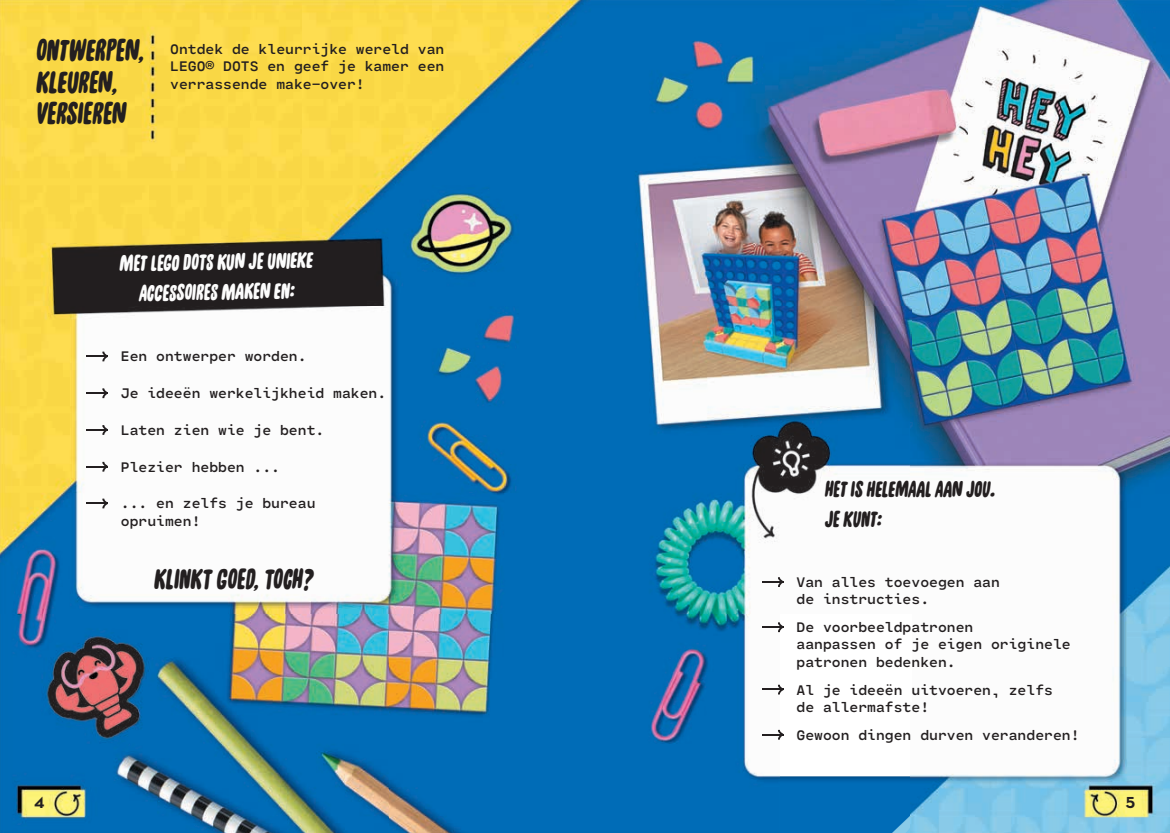
<style>
.page{position:relative;width:1170px;height:833px;background:#fff}
.page>*{position:absolute;margin:0;border:0;box-sizing:border-box;transform-origin:0 0}
.t1{font:32.5px/31.2px "Unpack Fast";color:#231f20}
.t2{font:30px "Unpack Fast";color:#231f20}
.t3{font:23.75px/30px "Unpack Fast";color:#fcfcfc;text-align:center}
.t4{font:23.75px/30px "Unpack Fast";color:#231f20}
.t5{font:600 14.38px/17.2px "Cartograph CF";color:#231f20}
</style>
<div class="page">
<img style="left:0;top:0;width:1169px;height:833px">
<hr style="left:86px;top:355px;width:22px;height:2px;background:#231f20">
<svg style="left:102px;top:351px;width:6px;height:10px"></svg>
<hr style="left:86px;top:392px;width:22px;height:2px;background:#231f20">
<svg style="left:102px;top:388px;width:6px;height:10px"></svg>
<hr style="left:86px;top:429px;width:22px;height:2px;background:#231f20">
<svg style="left:102px;top:425px;width:6px;height:10px"></svg>
<hr style="left:86px;top:465px;width:22px;height:2px;background:#231f20">
<svg style="left:102px;top:462px;width:6px;height:9px"></svg>
<hr style="left:86px;top:502px;width:22px;height:2px;background:#231f20">
<svg style="left:102px;top:498px;width:6px;height:10px"></svg>
<hr style="left:762px;top:581px;width:21px;height:2px;background:#231f20">
<svg style="left:778px;top:577px;width:5px;height:10px"></svg>
<hr style="left:762px;top:626px;width:21px;height:2px;background:#231f20">
<svg style="left:778px;top:622px;width:5px;height:10px"></svg>
<hr style="left:762px;top:688px;width:21px;height:2px;background:#231f20">
<svg style="left:778px;top:684px;width:5px;height:10px"></svg>
<hr style="left:762px;top:733px;width:21px;height:2px;background:#231f20">
<svg style="left:778px;top:730px;width:5px;height:9px"></svg>
<svg style="left:35px;top:796px;width:9px;height:11px"></svg>
<svg style="left:1125px;top:796px;width:9px;height:12px"></svg>
<h1 class="t1" style="left:35px;top:35px;width:110px">ONTWERPEN,<br>KLEUREN,<br>VERSIEREN</h1>
<p class="t5" style="left:170px;top:41px;width:276px;text-align:justify">Ontdek de kleurrijke wereld van LEGO® DOTS en geef je kamer een verrassende make-over!</p>
<h3 class="t3" style="left:119px;top:249px;width:195px;rotate:-1deg">MET LEGO DOTS KUN JE UNIEKE<br>ACCESSOIRES MAKEN EN:</h3>
<p class="t5" style="left:121px;top:349px;width:187px">Een ontwerper worden.</p>
<p class="t5" style="left:121px;top:385px;width:267px">Je ideeën werkelijkheid maken.</p>
<p class="t5" style="left:121px;top:422px;width:205px">Laten zien wie je bent.</p>
<p class="t5" style="left:121px;top:459px;width:161px">Plezier hebben ...</p>
<p class="t5" style="left:121px;top:496px;width:196px">... en zelfs je bureau opruimen!</p>
<h2 class="t2" style="left:154px;top:563px;width:161px">KLINKT GOED, TOCH?</h2>
<h3 class="t4" style="left:824px;top:474px;width:172px">HET IS HELEMAAL AAN JOU.<br>JE KUNT:</h3>
<p class="t5" style="left:796px;top:574px;width:205px">Van alles toevoegen aan de instructies.</p>
<p class="t5" style="left:796px;top:619px;width:276px">De voorbeeldpatronen<br>aanpassen of je eigen originele patronen bedenken.</p>
<p class="t5" style="left:796px;top:682px;width:258px">Al je ideeën uitvoeren, zelfs de allermafste!</p>
<p class="t5" style="left:796px;top:727px;width:284px">Gewoon dingen durven veranderen!</p>
</div>
